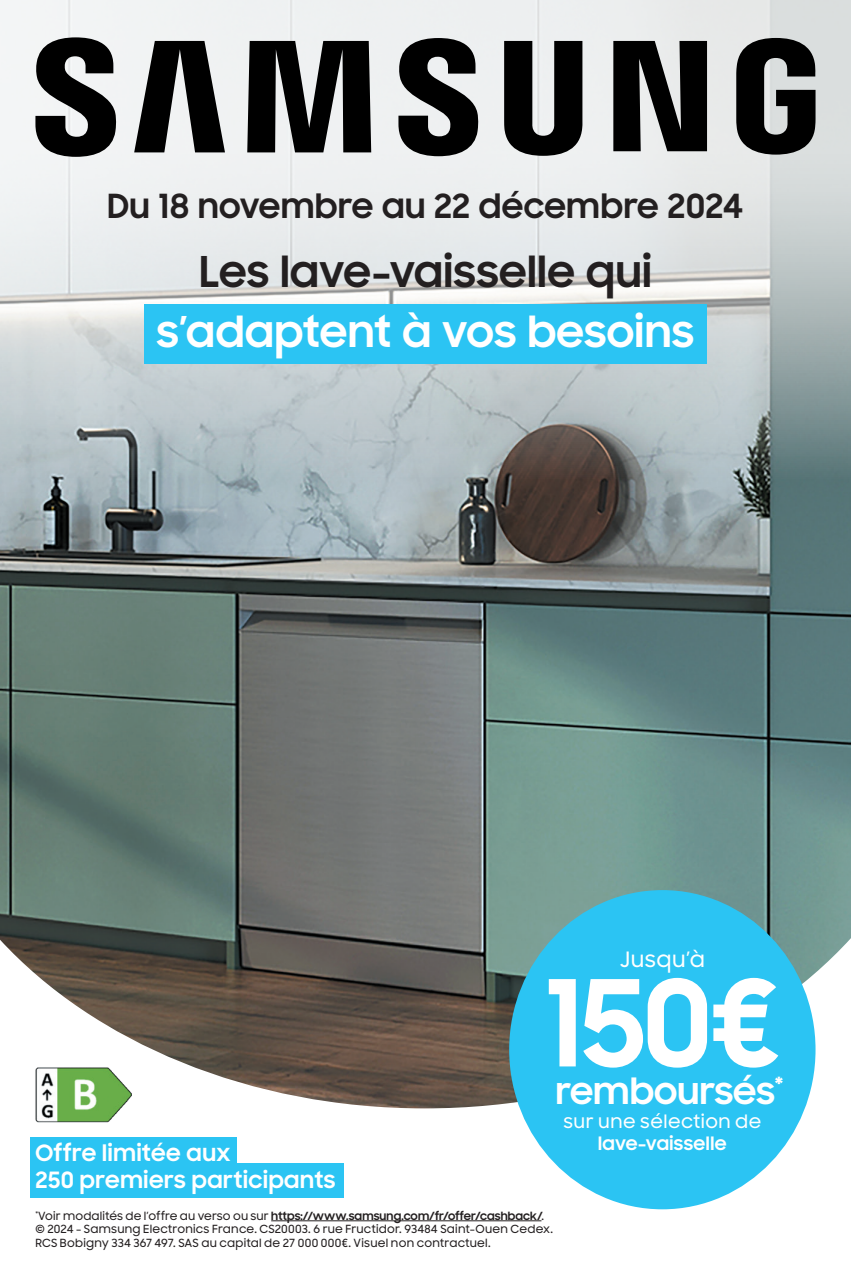
<style>
.page{position:relative;width:851px;height:1276px;background:#fff}
.page>*{position:absolute;margin:0;border:0;box-sizing:border-box;transform-origin:0 0}
.t1{font:700 119.75px "Samsung Sharp Sans";color:#fff}
.t2{font:700 42.5px/60px "Samsung Sharp Sans";letter-spacing:.015em;color:#fff;text-align:center}
.t3{font:700 35.75px "Samsung Sharp Sans";letter-spacing:.005em;color:#fff}
.t4{font:700 33.25px "Samsung Sharp Sans";letter-spacing:.01em;color:#231f20}
.t5{font:700 22.5px "Samsung Sharp Sans";letter-spacing:.025em;color:#fff}
.t6{font:500 21.25px "Samsung Sharp Sans";letter-spacing:.03em;color:#fff}
.t7{font:500 18.25px "Samsung Sharp Sans";letter-spacing:.025em;color:#fff}
.t8{font:700 18.25px "Samsung Sharp Sans";letter-spacing:.025em;color:#fff}
.t9{font:500 11.25px/13.5px "Samsung Sharp Sans";letter-spacing:.02em;color:#231f20}
.s1{color:#231f20}
.s2{font-weight:700}
</style>
<div class="page">
<img style="left:0;top:478px;width:850px;height:630px">
<svg style="left:0;top:0;width:850px;height:478px;background:#cfd5d6"></svg>
<div style="left:509px;top:890px;width:306px;height:319px;background:#2bc4f3;border-radius:50%"></div>
<div style="left:144px;top:304px;width:562px;height:60px;background:#2bc4f3"></div>
<div style="left:30px;top:1137px;width:206px;height:32px;background:#2bc4f3"></div>
<div style="left:30px;top:1163px;width:314px;height:34px;background:#2bc4f3"></div>
<hr style="left:271px;top:1220px;width:270px;height:1px;background:#231f20">
<img style="left:34px;top:1065px;width:97px;height:58px">
<svg style="left:35px;top:37px;width:780px;height:120px;fill:#000"></svg>
<p class="t4" style="left:107px;top:182px;width:637px">Du 18 novembre au 22 décembre 2024</p>
<p class="t2" style="left:157px;top:240px;width:539px"><span class="s1">Les lave-vaisselle qui </span>s’adaptent à vos besoins</p>
<p class="t6" style="left:619px;top:943px;width:86px">Jusqu’à</p>
<p class="t1" style="left:544px;top:934px;width:237px">150€</p>
<p class="t3" style="left:555px;top:1065px;width:229px">remboursés<sup>*</sup></p>
<p class="t5" style="left:35px;top:1136px;width:196px">Offre limitée aux</p>
<p class="t5" style="left:35px;top:1163px;width:301px">250 premiers participants</p>
<p class="t9" style="left:35px;top:1208px;width:519px"><sup>*</sup>Voir modalités de l’offre au verso ou sur <span class="s2">https://www.samsung.com/fr/offer/cashback/</span>. © 2024 - Samsung Electronics France. CS20003. 6 rue Fructidor. 93484 Saint-Ouen Cedex.<br>RCS Bobigny 334 367 497. SAS au capital de 27 000 000€. Visuel non contractuel.</p>
<p class="t7" style="left:563px;top:1108px;width:199px">sur une sélection de</p>
<p class="t8" style="left:598px;top:1130px;width:130px">lave-vaisselle</p>
</div>
